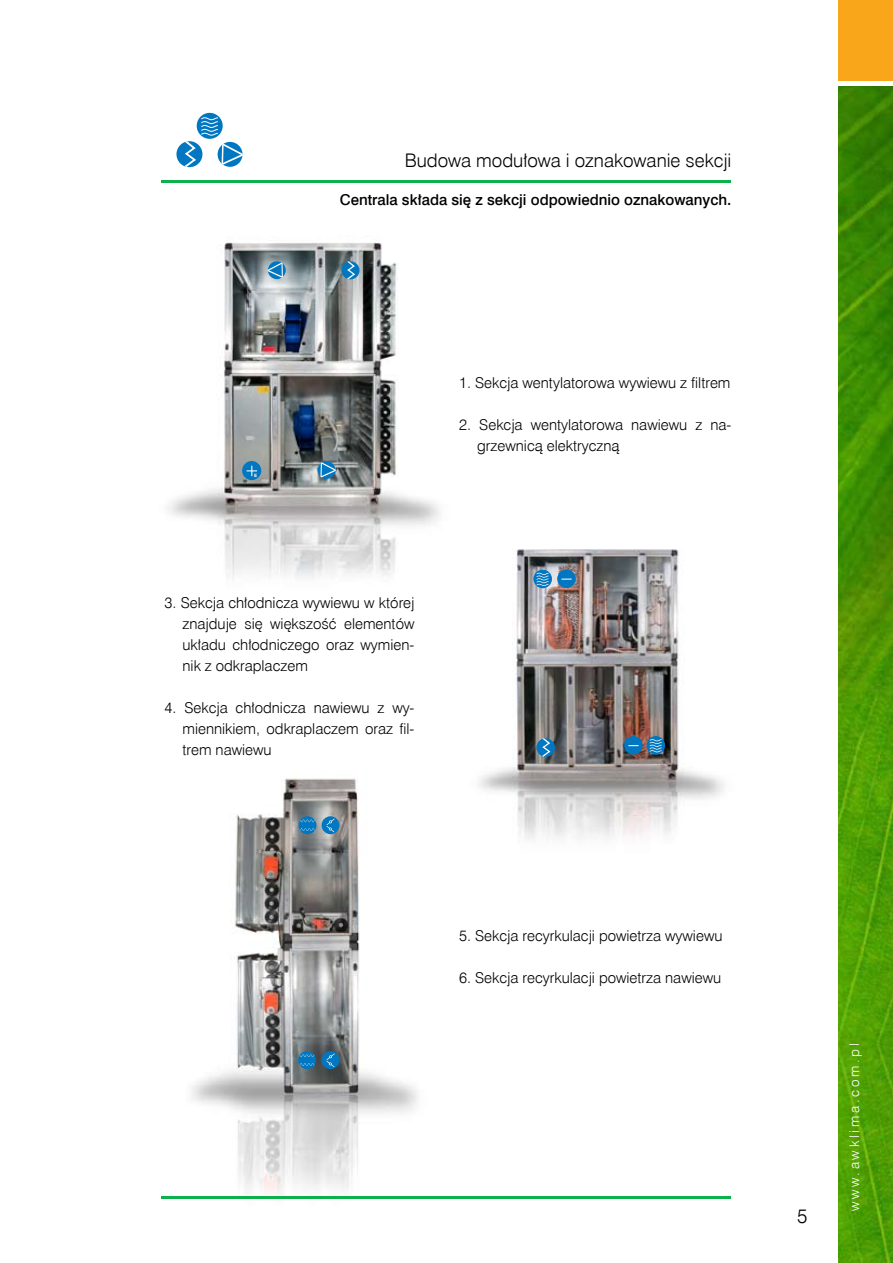
<style>
.page{position:relative;width:893px;height:1263px;background:#fff}
.page>*{position:absolute;margin:0;border:0;box-sizing:border-box;transform-origin:0 0}
.t1{font:19.5px "Swis 721 Lt EU";color:#000}
.t2{font:18.75px "Swis 721 Lt EU";color:#000}
.t3{font:15px/21px "Swis 721 Lt EU";color:#000;text-align:justify}
.t4{font:15px "Swis 721 Md EU";color:#000}
.t5{font:13.5px "Swis 721 Lt EU";letter-spacing:.2em;color:#fff}
</style>
<div class="page">
<img style="left:839px;top:86px;width:54px;height:959px">
<img style="left:839px;top:1045px;width:54px;height:218px">
<img style="left:479px;top:549px;width:245px;height:291px">
<img style="left:161px;top:778px;width:274px;height:421px">
<img style="left:168px;top:242px;width:272px;height:337px">
<div style="left:839px;top:0;width:54px;height:81px;background:#faa61a"></div>
<svg style="left:268px;top:261px;width:18px;height:18px"></svg>
<svg style="left:268px;top:262px;width:15px;height:16px"></svg>
<div style="left:318px;top:461px;width:17px;height:18px;background:#0077c0;border-radius:50%"></div>
<svg style="left:320px;top:462px;width:16px;height:15px"></svg>
<div style="left:341px;top:261px;width:18px;height:18px;background:#0077c0;border-radius:50%"></div>
<svg style="left:347px;top:261px;width:8px;height:18px"></svg>
<svg style="left:242px;top:461px;width:19px;height:19px"></svg>
<svg style="left:247px;top:466px;width:10px;height:11px"></svg>
<div style="left:557px;top:569px;width:19px;height:19px;background:#0077c0;border-radius:50%"></div>
<svg style="left:561px;top:578px;width:11px;height:2px"></svg>
<svg style="left:624px;top:736px;width:19px;height:19px"></svg>
<svg style="left:533px;top:570px;width:19px;height:18px"></svg>
<svg style="left:537px;top:573px;width:11px;height:13px"></svg>
<div style="left:197px;top:113px;width:26px;height:26px;background:#0077c0;border-radius:50%"></div>
<svg style="left:646px;top:736px;width:19px;height:19px"></svg>
<svg style="left:650px;top:739px;width:12px;height:13px"></svg>
<svg style="left:536px;top:738px;width:19px;height:19px"></svg>
<svg style="left:542px;top:738px;width:8px;height:19px"></svg>
<div style="left:176px;top:141px;width:26px;height:26px;background:#0077c0;border-radius:50%"></div>
<svg style="left:184px;top:117px;width:59px;height:50px"></svg>
<div style="left:322px;top:816px;width:17px;height:18px;background:#0077c0;border-radius:50%"></div>
<svg style="left:326px;top:818px;width:9px;height:14px"></svg>
<div style="left:322px;top:1051px;width:17px;height:18px;background:#0077c0;border-radius:50%"></div>
<svg style="left:326px;top:1053px;width:9px;height:14px"></svg>
<div style="left:298px;top:816px;width:18px;height:18px;background:#0077c0;border-radius:50%"></div>
<svg style="left:300px;top:819px;width:15px;height:3px"></svg>
<svg style="left:300px;top:828px;width:15px;height:3px"></svg>
<div style="left:298px;top:1051px;width:18px;height:18px;background:#0077c0;border-radius:50%"></div>
<svg style="left:300px;top:1054px;width:14px;height:3px"></svg>
<svg style="left:300px;top:1063px;width:14px;height:3px"></svg>
<hr style="left:162px;top:181px;width:569px;height:2px;background:#0db14b">
<hr style="left:162px;top:1196px;width:569px;height:2px;background:#0db14b">
<p class="t2" style="left:405px;top:149px;width:328px">Budowa modułowa i oznakowanie sekcji</p>
<p class="t4" style="left:340px;top:191px;width:393px">Centrala składa się z sekcji odpowiednio oznakowanych.</p>
<p class="t3" style="left:459px;top:372px;width:273px">1. Sekcja wentylatorowa wywiewu z filtrem</p>
<p class="t3" style="left:477px;top:414px;width:256px;text-indent:-18px">2. Sekcja wentylatorowa nawiewu z na&shy;grzewnicą elektryczną</p>
<p class="t3" style="left:182px;top:593px;width:233px;text-indent:-18px">3. Sekcja chłodnicza wywiewu w której znajduje się większość elementów układu chłodniczego oraz wymien&shy;nik z odkraplaczem</p>
<p class="t3" style="left:182px;top:698px;width:233px;text-indent:-18px">4. Sekcja chłodnicza nawiewu z wy&shy;miennikiem, odkraplaczem oraz fil&shy;trem nawiewu</p>
<p class="t3" style="left:459px;top:925px;width:265px">5. Sekcja recyrkulacji powietrza wywiewu</p>
<p class="t3" style="left:459px;top:967px;width:263px">6. Sekcja recyrkulacji powietrza nawiewu</p>
<h1 class="t1" style="left:797px;top:1204px;width:12px">5</h1>
<p class="t5" style="left:846px;top:1211px;width:169px;rotate:-90deg">www.awklima.com.pl</p>
</div>
